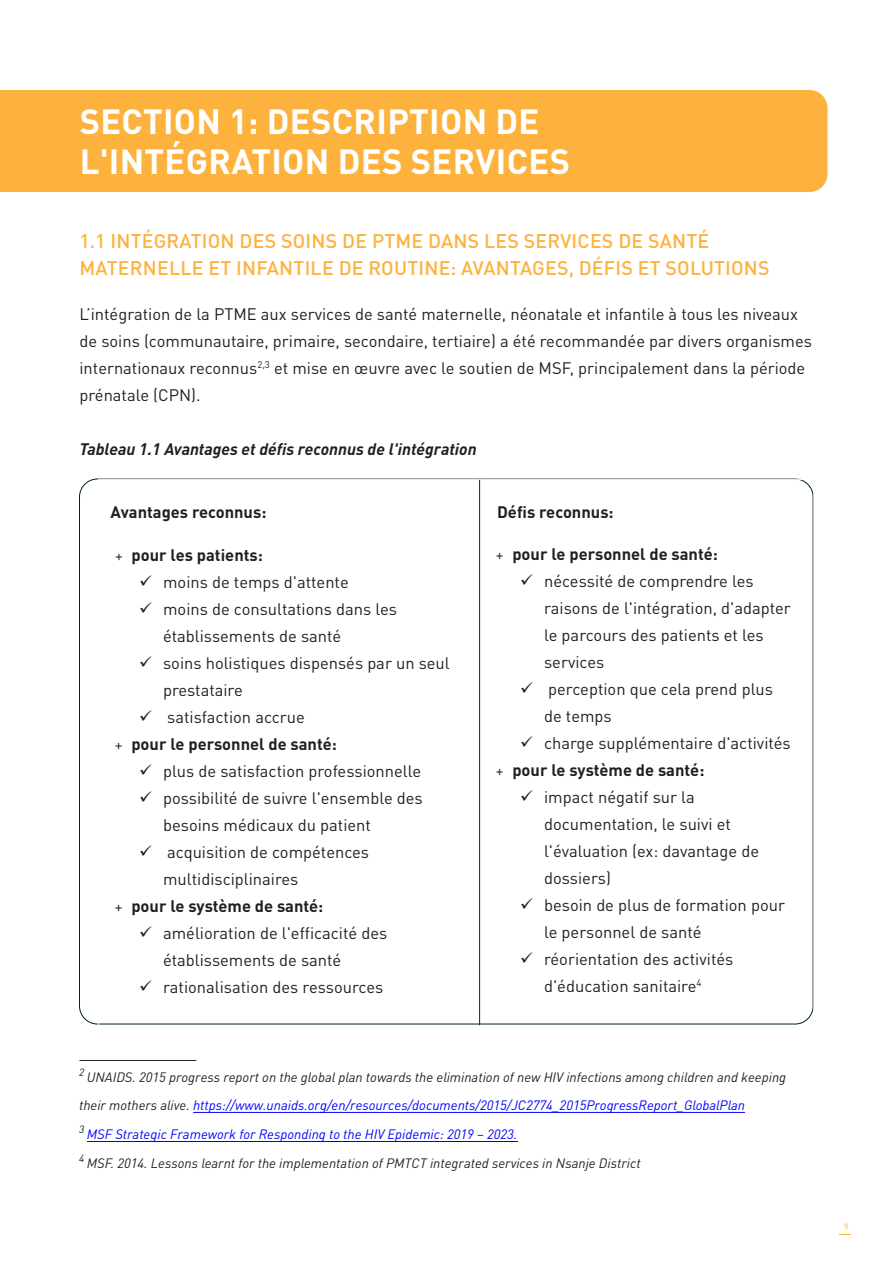
<style>
.page{position:relative;width:893px;height:1263px;background:#fff}
.page>*{position:absolute;margin:0;border:0;box-sizing:border-box;transform-origin:0 0}
.List_Paragraph{font:700 34.5px/39.6px "DIN Pro";letter-spacing:.01em;color:#fff}
.Heading_2{font:500 19.5px/27px "DIN Pro";letter-spacing:.01em;color:#fdb23d}
.t1{font:16.5px/27px "DIN Pro";color:#231f20}
.t2{font:700 16.5px "DIN Pro";color:#231f20}
.t3{font:italic 700 16.5px "DIN Pro";color:#231f20}
.t4{font:italic 13.5px/28.8px "DIN Pro";color:#231f20}
.t5{font:9px "DIN Pro";color:#fdb23d}
.s1{font-weight:400;font-size:15px}
.s2{color:#00f}
</style>
<div class="page">
<svg style="left:839px;top:1234px;width:12px;height:1px"></svg>
<div style="left:0;top:90px;width:827px;height:102px;background:#fdb23d"></div>
<hr style="left:479px;top:480px;width:1px;height:545px;background:#231f20">
<hr style="left:80px;top:1060px;width:116px;height:1px;background:#231f20">
<hr style="left:193px;top:1112px;width:552px;height:1px;background:#00f">
<hr style="left:87px;top:1141px;width:430px;height:1px;background:#00f">
<p class="List_Paragraph" style="left:80px;top:98px;width:492px">SECTION 1: DESCRIPTION DE<br>L'INTÉGRATION DES SERVICES</p>
<p class="Heading_2" style="left:80px;top:225px;width:692px">1.1 INTÉGRATION DES SOINS DE PTME DANS LES SERVICES DE SANTÉ<br>MATERNELLE ET INFANTILE DE ROUTINE: AVANTAGES, DÉFIS ET SOLUTIONS</p>
<p class="t1" style="left:79px;top:298px;width:734px">L’intégration de la PTME aux services de santé maternelle, néonatale et infantile à tous les niveaux de soins (communautaire, primaire, secondaire, tertiaire) a été recommandée par divers organismes internationaux reconnus<sup>2,3</sup> et mise en œuvre avec le soutien de MSF, principalement dans la période prénatale (CPN).</p>
<p class="t3" style="left:80px;top:435px;width:399px">Tableau 1.1 Avantages et défis reconnus de l'intégration</p>
<p class="t2" style="left:111px;top:498px;width:157px">Avantages reconnus:</p>
<p class="t2" style="left:115px;top:541px;width:149px"><span class="s1">+</span> pour les patients:</p>
<p class="t1" style="left:139px;top:567px;width:211px">✓ moins de temps d'attente</p>
<p class="t1" style="left:163px;top:594px;width:235px;text-indent:-24px">✓ moins de consultations dans les établissements de santé</p>
<p class="t1" style="left:163px;top:648px;width:288px;text-indent:-24px">✓ soins holistiques dispensés par un seul prestataire</p>
<p class="t1" style="left:139px;top:702px;width:167px">✓ satisfaction accrue</p>
<p class="t2" style="left:115px;top:730px;width:224px"><span class="s1">+</span> pour le personnel de santé:</p>
<p class="t1" style="left:139px;top:756px;width:284px">✓ plus de satisfaction professionnelle</p>
<p class="t1" style="left:163px;top:783px;width:261px;text-indent:-24px">✓ possibilité de suivre l'ensemble des besoins médicaux du patient</p>
<p class="t1" style="left:163px;top:837px;width:208px;text-indent:-24px">✓ acquisition de compétences multidisciplinaires</p>
<p class="t2" style="left:115px;top:892px;width:210px"><span class="s1">+</span> pour le système de santé:</p>
<p class="t1" style="left:163px;top:918px;width:226px;text-indent:-24px">✓ amélioration de l'efficacité des établissements de santé</p>
<p class="t1" style="left:139px;top:972px;width:246px">✓ rationalisation des ressources</p>
<p class="t2" style="left:497px;top:498px;width:118px">Défis reconnus:</p>
<p class="t2" style="left:496px;top:540px;width:224px"><span class="s1">+</span> pour le personnel de santé:</p>
<p class="t1" style="left:544px;top:566px;width:248px;text-indent:-24px">✓ nécessité de comprendre les raisons de l'intégration, d'adapter le parcours des patients et les services</p>
<p class="t1" style="left:544px;top:674px;width:230px;text-indent:-24px">✓ perception que cela prend plus de temps</p>
<p class="t1" style="left:520px;top:728px;width:272px">✓ charge supplémentaire d'activités</p>
<p class="t2" style="left:496px;top:756px;width:210px"><span class="s1">+</span> pour le système de santé:</p>
<p class="t1" style="left:544px;top:782px;width:216px;text-indent:-24px">✓ impact négatif sur la documentation, le suivi et l'évaluation (ex: davantage de dossiers)</p>
<p class="t1" style="left:544px;top:890px;width:242px;text-indent:-24px">✓ besoin de plus de formation pour le personnel de santé</p>
<p class="t1" style="left:520px;top:944px;width:215px;text-align:center">✓ réorientation des activités d'éducation sanitaire<sup>4</sup></p>
<p class="t4" style="left:79px;top:1061px;width:709px"><sup>2</sup> UNAIDS. 2015 progress report on the global plan towards the elimination of new HIV infections among children and keeping their mothers alive. <span class="s2">https://www.unaids.org/en/resources/documents/2015/JC2774_2015ProgressReport_GlobalPlan<br></span><sup>3</sup> <span class="s2">MSF Strategic Framework for Responding to the HIV Epidemic: 2019 – 2023.<br></span><sup>4</sup> MSF. 2014. Lessons learnt for the implementation of PMTCT integrated services in Nsanje District</p>
<p class="t5" style="left:844px;top:1219px;width:6px">9</p>
</div>
